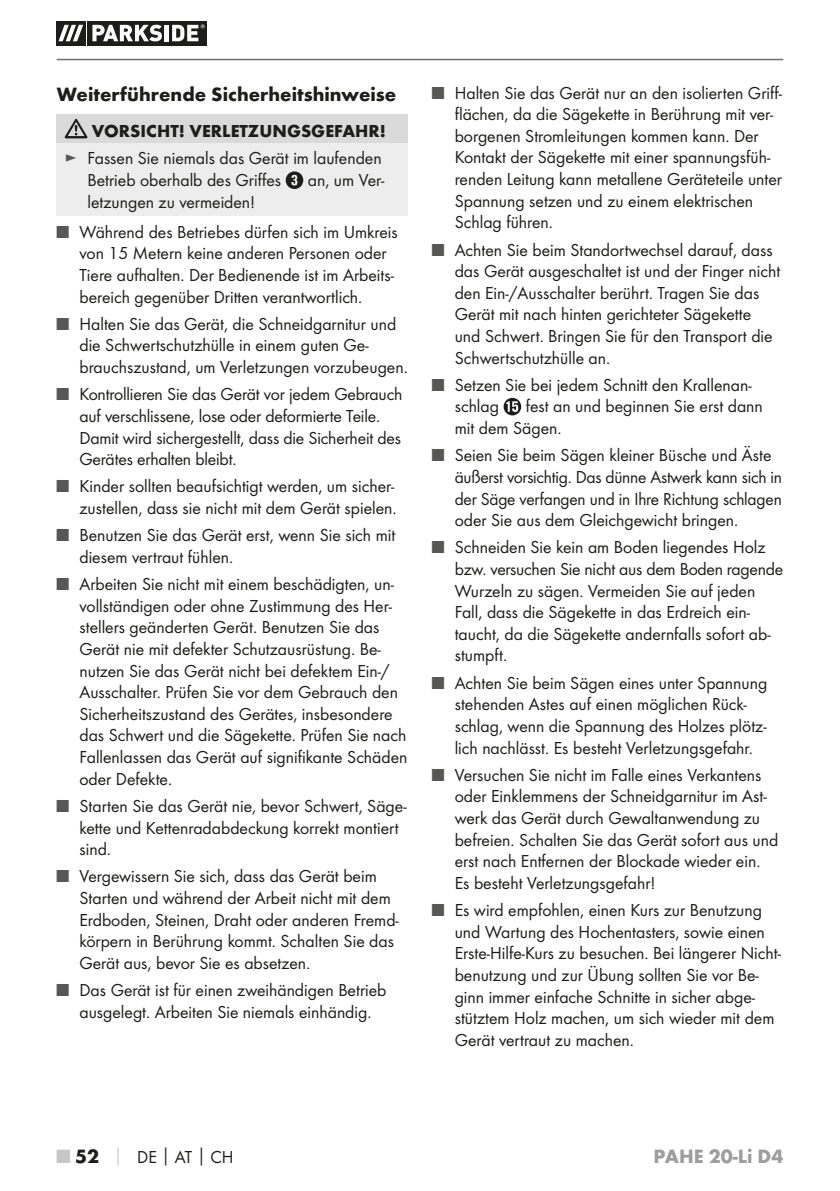
<style>
.page{position:relative;width:840px;height:1191px;background:#fff}
.page>*{position:absolute;margin:0;border:0;box-sizing:border-box;transform-origin:0 0}
.t1{font:700 20px "Futura";color:#1d1d1b}
.t2{font:700 20px "Futura";color:#9d9d9d}
.t3{font:18px/21.6px "Futura Boo";color:#1d1d1b}
.t4{font:700 18px "Futura";color:#1d1d1b}
.s1{color:#575756}
.s2{font-family:"Futura";font-weight:700;font-size:20px;color:#c7c7c6}
.s3{font-family:"Futura";font-weight:700;font-size:20px}
.s4{font-family:"Futura";font-weight:700;color:#c7c7c6}
.s5{font-family:"Futura";font-weight:700}
</style>
<div class="page">
<hr style="left:57px;top:59px;width:725px;height:1px;background:#70706f">
<svg style="left:85px;top:21px;width:122px;height:24px"></svg>
<div style="left:56px;top:21px;width:29px;height:24px;background:#1d1d1b"></div>
<div style="left:87px;top:21px;width:119px;height:24px;background:#1d1d1b"></div>
<svg style="left:58px;top:25px;width:25px;height:16px"></svg>
<svg style="left:92px;top:25px;width:70px;height:16px"></svg>
<hr style="left:164px;top:25px;width:4px;height:16px;background:#fff">
<svg style="left:172px;top:24px;width:32px;height:17px"></svg>
<div style="left:57px;top:115px;width:351px;height:28px;background:#dadada"></div>
<div style="left:57px;top:143px;width:351px;height:73px;background:#ededed"></div>
<svg style="left:65px;top:119px;width:22px;height:19px"></svg>
<svg style="left:285px;top:171px;width:18px;height:18px"></svg>
<svg style="left:503px;top:398px;width:18px;height:17px"></svg>
<p class="t1" style="left:57px;top:86px;width:341px">Weiterführende Sicherheitshinweise</p>
<p class="t4" style="left:92px;top:123px;width:295px">VORSICHT! VERLETZUNGSGEFAHR!</p>
<p class="t3" style="left:87px;top:148px;width:295px;text-indent:-23px"><span class="s1">►</span> Fassen Sie niemals das Gerät im laufenden<br>Betrieb oberhalb des Griffes</p>
<p class="t3" style="left:307px;top:170px;width:78px">an, um Ver-</p>
<p class="t3" style="left:87px;top:192px;width:169px">letzungen zu vermeiden!</p>
<p class="t3" style="left:79px;top:222px;width:320px;text-indent:-23px"><span class="s1">■</span> Während des Betriebes dürfen sich im Umkreis von 15 Metern keine anderen Personen oder Tiere aufhalten. Der Bedienende ist im Arbeits&shy;bereich gegenüber Dritten verantwortlich.</p>
<p class="t3" style="left:79px;top:314px;width:329px;text-indent:-23px"><span class="s1">■</span> Halten Sie das Gerät, die Schneidgarnitur und die Schwertschutzhülle in einem guten Ge&shy;brauchszustand, um Verletzungen vorzubeugen.</p>
<p class="t3" style="left:79px;top:384px;width:324px;text-indent:-23px"><span class="s1">■</span> Kontrollieren Sie das Gerät vor jedem Gebrauch auf verschlissene, lose oder deformierte Teile.<br>Damit wird sichergestellt, dass die Sicherheit des Gerätes erhalten bleibt.</p>
<p class="t3" style="left:57px;top:476px;width:341px;text-align:right"><span class="s1">■</span> Kinder sollten beaufsichtigt werden, um sicher&shy;zustellen, dass sie nicht mit dem Gerät spielen.</p>
<p class="t3" style="left:79px;top:525px;width:317px;text-indent:-23px"><span class="s1">■</span> Benutzen Sie das Gerät erst, wenn Sie sich mit diesem vertraut fühlen.</p>
<p class="t3" style="left:79px;top:574px;width:329px;text-indent:-23px"><span class="s1">■</span> Arbeiten Sie nicht mit einem beschädigten, un&shy;vollständigen oder ohne Zustimmung des Her&shy;stellers geänderten Gerät. Benutzen Sie das Gerät nie mit defekter Schutzausrüstung. Be&shy;nutzen Sie das Gerät nicht bei defektem Ein-/ Ausschalter. Prüfen Sie vor dem Gebrauch den Sicherheitszustand des Gerätes, insbesondere das Schwert und die Sägekette. Prüfen Sie nach Fallenlassen das Gerät auf signifikante Schäden oder Defekte.</p>
<p class="t3" style="left:79px;top:796px;width:328px;text-indent:-23px"><span class="s1">■</span> Starten Sie das Gerät nie, bevor Schwert, Säge&shy;kette und Kettenradabdeckung korrekt montiert sind.</p>
<p class="t3" style="left:79px;top:866px;width:321px;text-indent:-23px"><span class="s1">■</span> Vergewissern Sie sich, dass das Gerät beim Starten und während der Arbeit nicht mit dem Erdboden, Steinen, Draht oder anderen Fremd&shy;körpern in Berührung kommt. Schalten Sie das Gerät aus, bevor Sie es absetzen.</p>
<p class="t3" style="left:57px;top:980px;width:331px;text-align:center"><span class="s1">■</span> Das Gerät ist für einen zweihändigen Betrieb ausgelegt. Arbeiten Sie niemals einhändig.</p>
<p class="t3" style="left:454px;top:83px;width:328px;text-indent:-23px"><span class="s1">■</span> Halten Sie das Gerät nur an den isolierten Griff&shy;flächen, da die Sägekette in Berührung mit ver&shy;borgenen Stromleitungen kommen kann. Der Kontakt der Sägekette mit einer spannungsfüh&shy;renden Leitung kann metallene Geräteteile unter Spannung setzen und zu einem elektrischen Schlag führen.</p>
<p class="t3" style="left:454px;top:239px;width:327px;text-indent:-23px"><span class="s1">■</span> Achten Sie beim Standortwechsel darauf, dass das Gerät ausgeschaltet ist und der Finger nicht den Ein-/Ausschalter berührt. Tragen Sie das Gerät mit nach hinten gerichteter Sägekette und Schwert. Bringen Sie für den Transport die Schwertschutzhülle an.</p>
<p class="t3" style="left:454px;top:375px;width:298px;text-indent:-23px"><span class="s1">■</span> Setzen Sie bei jedem Schnitt den Krallenan&shy;schlag</p>
<p class="t3" style="left:454px;top:396px;width:309px;text-indent:71px">fest an und beginnen Sie erst dann mit dem Sägen.</p>
<p class="t3" style="left:454px;top:445px;width:328px;text-indent:-23px"><span class="s1">■</span> Seien Sie beim Sägen kleiner Büsche und Äste äußerst vorsichtig. Das dünne Astwerk kann sich in der Säge verfangen und in Ihre Richtung schlagen oder Sie aus dem Gleichgewicht bringen.</p>
<p class="t3" style="left:454px;top:537px;width:330px;text-indent:-23px"><span class="s1">■</span> Schneiden Sie kein am Boden liegendes Holz bzw. versuchen Sie nicht aus dem Boden ragende Wurzeln zu sägen. Vermeiden Sie auf jeden Fall, dass die Sägekette in das Erdreich ein&shy;taucht, da die Sägekette andernfalls sofort ab&shy;stumpft.</p>
<p class="t3" style="left:454px;top:673px;width:314px;text-indent:-23px"><span class="s1">■</span> Achten Sie beim Sägen eines unter Spannung stehenden Astes auf einen möglichen Rück&shy;schlag, wenn die Spannung des Holzes plötz&shy;lich nachlässt. Es besteht Verletzungsgefahr.</p>
<p class="t3" style="left:454px;top:765px;width:325px;text-indent:-23px"><span class="s1">■</span> Versuchen Sie nicht im Falle eines Verkantens oder Einklemmens der Schneidgarnitur im Ast&shy;werk das Gerät durch Gewaltanwendung zu befreien. Schalten Sie das Gerät sofort aus und erst nach Entfernen der Blockade wieder ein.<br>Es besteht Verletzungsgefahr!</p>
<p class="t3" style="left:454px;top:900px;width:327px;text-indent:-23px"><span class="s1">■</span> Es wird empfohlen, einen Kurs zur Benutzung und Wartung des Hochentasters, sowie einen Erste-Hilfe-Kurs zu besuchen. Bei längerer Nicht&shy;benutzung und zur Übung sollten Sie vor Be&shy;ginn immer einfache Schnitte in sicher abge&shy;stütztem Holz machen, um sich wieder mit dem Gerät vertraut zu machen.</p>
<p class="t3" style="left:57px;top:1146px;width:178px"><span class="s2">■</span> <span class="s3">52</span> <span class="s4">│</span> DE<span class="s5">│</span>AT<span class="s5">│</span>CH</p>
<p class="t2" style="left:653px;top:1147px;width:131px">PAHE 20-Li D4</p>
</div>
